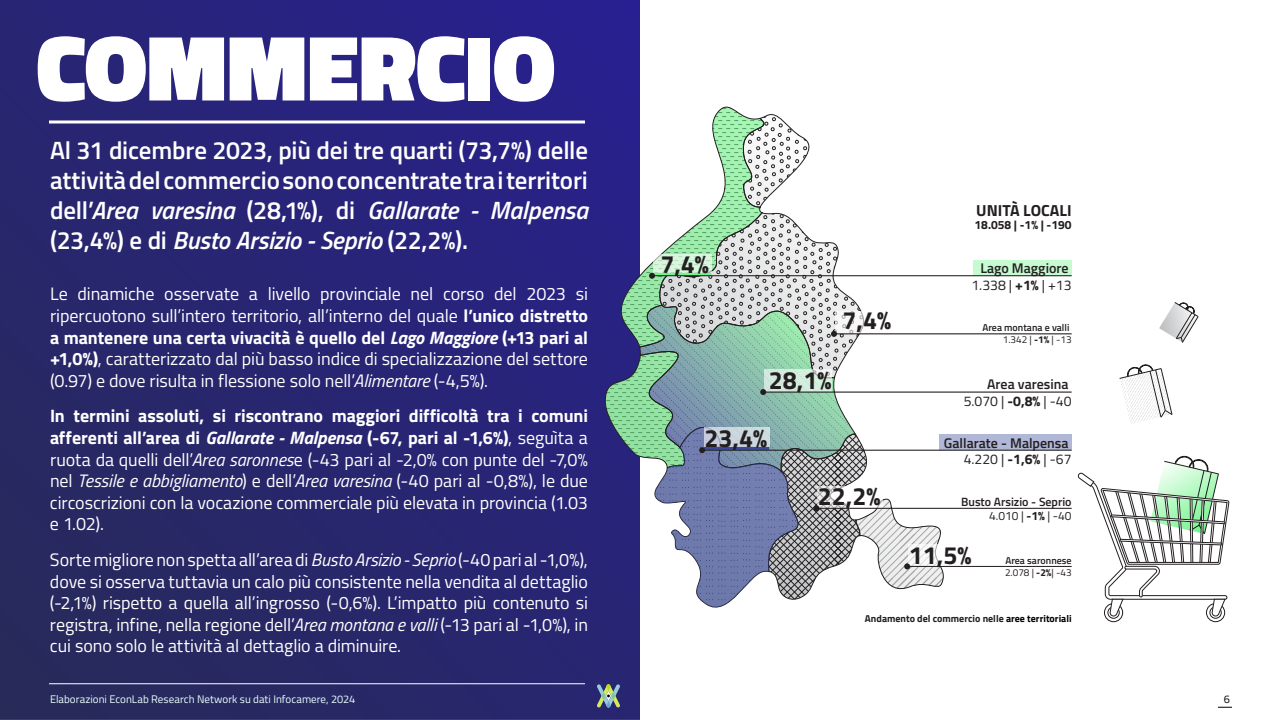
<style>
.page{position:relative;width:1280px;height:720px;background:#fff}
.page>*{position:absolute;margin:0;border:0;box-sizing:border-box;transform-origin:0 0}
.t1{font:900 94px "Titillium Web";letter-spacing:-.005em;color:#fff}
.t2{font:600 25px/30px "Titillium Web";letter-spacing:-.005em;color:#fff;text-align:justify}
.t3{font:700 25px "Titillium Web";color:#231f20}
.t4{font:18px/21.6px "Titillium Web";letter-spacing:-.005em;color:#fff;text-align:justify}
.t5{font:700 16px "Titillium Web";color:#231f20}
.t6{font:600 14px/16.8px "Titillium Web";color:#231f20;text-align:right}
.t7{font:600 12px/14.4px "Titillium Web";color:#231f20;text-align:right}
.t8{font:700 12px "Titillium Web";color:#231f20}
.t9{font:11px "Titillium Web";color:#e9fffd}
.t10{font:11px "Titillium Web";color:#000}
.t11{font:600 10px/12px "Titillium Web";color:#231f20}
.t12{font:700 10px "Titillium Web";color:#231f20}
.s1{font-style:italic}
.s2{font-weight:700}
.s3{font-weight:700;font-style:italic}
.s4{font-weight:400}
.s5{color:#000}
</style>
<div class="page">
<div style="left:0;top:0;width:640px;height:720px;background:linear-gradient(to bottom,#282281,#282862)"></div>
<svg style="left:1218px;top:707px;width:14px;height:1px"></svg>
<hr style="left:49px;top:684px;width:536px;height:1px;background:#fff">
<svg style="left:597px;top:684px;width:23px;height:24px"></svg>
<svg style="left:49px;top:120px;width:501px;height:4px"></svg>
<svg style="left:1077px;top:455px;width:153px;height:167px"></svg>
<svg style="left:1119px;top:364px;width:54px;height:60px"></svg>
<svg style="left:1159px;top:302px;width:40px;height:41px"></svg>
<svg style="left:550px;top:107px;width:54px;height:512px;background:#28247c"></svg>
<svg style="left:575px;top:98px;width:154px;height:250px;background:#3d3791"></svg>
<div style="left:939px;top:435px;width:133px;height:15px;background:#b0b7d7"></div>
<div style="left:973px;top:260px;width:99px;height:16px;background:#c6fad0"></div>
<hr style="left:907px;top:566px;width:165px;height:1px;background:#231f20">
<hr style="left:763px;top:392px;width:309px;height:1px;background:#231f20">
<hr style="left:834px;top:334px;width:238px;height:1px;background:#231f20">
<hr style="left:702px;top:450px;width:370px;height:1px;background:#231f20">
<hr style="left:816px;top:508px;width:256px;height:1px;background:#231f20">
<svg style="left:604px;top:107px;width:353px;height:512px"></svg>
<hr style="left:652px;top:276px;width:420px;height:1px;background:#231f20">
<h1 class="t1" style="left:36px;top:-1px;width:521px">COMMERCIO</h1>
<h2 class="t2" style="left:50px;top:134px;width:540px">Al 31 dicembre 2023, più dei tre quarti (73,7%) delle attività del commercio sono concentrate tra i territori dell’<span class="s1">Area varesina</span> (28,1%), di <span class="s1">Gallarate - Malpensa </span>(23,4%) e di <span class="s1">Busto Arsizio - Seprio</span> (22,2%).</h2>
<p class="t4" style="left:50px;top:282px;width:540px">Le dinamiche osservate a livello provinciale nel corso del 2023 si ripercuotono sull’intero territorio, all’interno del quale <span class="s2">l’unico distretto a mantenere una certa vivacità è quello del</span> <span class="s3">Lago Maggiore</span> <span class="s2">(+13 pari al +1,0%)</span>, caratterizzato dal più basso indice di specializzazione del settore (0.97) e dove risulta in flessione solo nell’<span class="s1">Alimentare</span> (-4,5%).</p>
<p class="t4" style="left:50px;top:404px;width:540px"><span class="s2">In termini assoluti, si riscontrano maggiori difficoltà tra i comuni afferenti all’area di</span> <span class="s3">Gallarate - Malpensa</span> <span class="s2">(-67, pari al -1,6%)</span>, seguìta a ruota da quelli dell’<span class="s1">Area saronnes</span>e (-43 pari al -2,0% con punte del -7,0% nel <span class="s1">Tessile e abbigliamento</span>) e dell’<span class="s1">Area varesina</span> (-40 pari al -0,8%), le due circoscrizioni con la vocazione commerciale più elevata in provincia (1.03 e 1.02).</p>
<p class="t4" style="left:50px;top:548px;width:540px">Sorte migliore non spetta all’area di <span class="s1">Busto Arsizio - Seprio</span> (-40 pari al -1,0%), dove si osserva tuttavia un calo più consistente nella vendita al dettaglio (-2,1%) rispetto a quella all’ingrosso (-0,6%). L’impatto più contenuto si registra, infine, nella regione dell’<span class="s1">Area montana e valli</span> (-13 pari al -1,0%), in cui sono solo le attività al dettaglio a diminuire.</p>
<h2 class="t3" style="left:660px;top:245px;width:50px">7,4%</h2>
<h2 class="t3" style="left:842px;top:301px;width:50px">7,4%</h2>
<h2 class="t3" style="left:769px;top:361px;width:64px">28,1%</h2>
<h2 class="t3" style="left:704px;top:419px;width:64px">23,4%</h2>
<h2 class="t3" style="left:818px;top:477px;width:64px">22,2%</h2>
<p class="t5" style="left:976px;top:198px;width:97px">UNITÀ LOCALI</p>
<p class="t8" style="left:975px;top:215px;width:99px">18.058 | -1% | -190</p>
<p class="t6" style="left:971px;top:259px;width:102px;text-align:center">Lago Maggiore<br><span class="s4">1.338 |</span> <span class="s2">+1%</span> <span class="s4">| +13</span></p>
<p class="t11" style="left:982px;top:321px;width:91px;text-align:right">Area montana e valli<br><span class="s4">1.342 |</span> <span class="s2">-1%</span> <span class="s4">| -13</span></p>
<p class="t6" style="left:964px;top:375px;width:109px">Area varesina<br><span class="s4">5.070 |</span> <span class="s2">-0,8%</span> <span class="s4">| -40</span></p>
<p class="t6" style="left:944px;top:434px;width:129px">Gallarate - Malpensa<br><span class="s4">4.220 |</span> <span class="s2">-1,6%</span> <span class="s4">| -67</span></p>
<p class="t7" style="left:961px;top:494px;width:112px">Busto Arsizio - Seprio<br><span class="s4">4.010 |</span> <span class="s2">-1%</span> <span class="s4">| -40</span></p>
<h2 class="t3" style="left:909px;top:536px;width:64px">11,5%</h2>
<p class="t11" style="left:1005px;top:554px;width:68px">Area saronnese<br><span class="s4">2.078 |</span> <span class="s2">-2%</span><span class="s4">| -43</span></p>
<p class="t12" style="left:865px;top:611px;width:208px">Andamento del commercio nelle <span class="s5">aree territoriali</span></p>
<p class="t9" style="left:50px;top:691px;width:307px">Elaborazioni EconLab Research Network su dati Infocamere, 2024</p>
<p class="t10" style="left:1224px;top:691px;width:8px">6</p>
</div>
